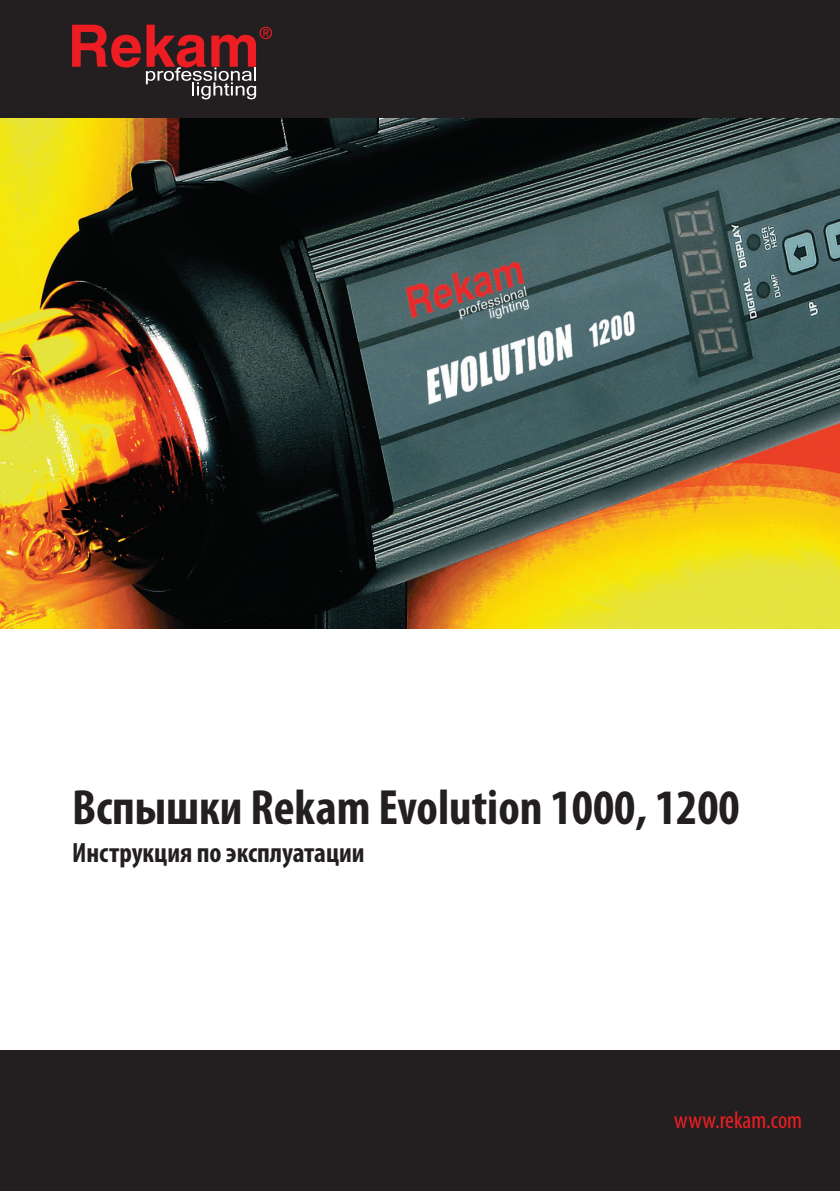
<style>
.page{position:relative;width:840px;height:1191px;background:#fff}
.page>*{position:absolute;margin:0;border:0;box-sizing:border-box;transform-origin:0 0}
.t1{font:700 condensed 49.8px "Myriad Pro";color:#231f20}
.t2{font:700 condensed 28px "Myriad Pro";color:#231f20}
.t3{font:condensed 24px "Myriad Pro";color:#ee1d23}
</style>
<div class="page">
<div style="left:0;top:0;width:839px;height:140px;background:#231f20"></div>
<svg style="left:72px;top:25px;width:200px;height:74px"></svg>
<div style="left:0;top:1050px;width:839px;height:141px;background:#231f20"></div>
<img style="left:0;top:119px;width:839px;height:509px">
<p class="t1" style="left:72px;top:776px;width:669px">Вспышки Rekam Evolution 1000, 1200</p>
<p class="t2" style="left:72px;top:835px;width:294px">Инструкция по эксплуатации</p>
<p class="t3" style="left:674px;top:1105px;width:129px">www.rekam.com</p>
</div>
